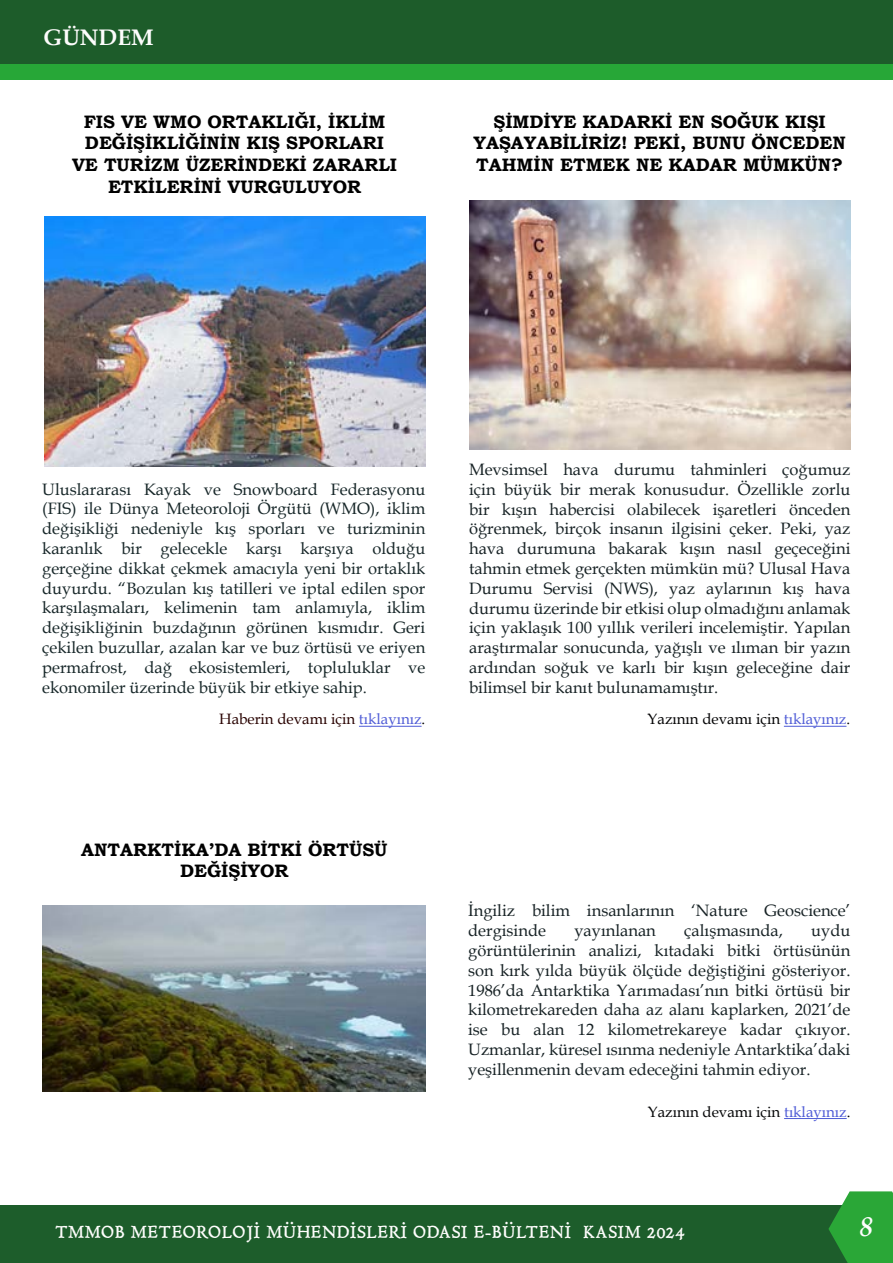
<style>
.page{position:relative;width:893px;height:1263px;background:#fff}
.page>*{position:absolute;margin:0;border:0;box-sizing:border-box;transform-origin:0 0}
.t1{font:italic 700 27px "Book Antiqua";color:#fffdfe}
.t2{font:700 22.5px "Book Antiqua";color:#fdfcfc}
.t3{font:700 18px/21.6px "Bookman Old Style";color:#000;text-align:center}
.t4{font:18px "Hultog";letter-spacing:.06em;color:#fffefd}
.t5{font:16.5px/19.8px "Book Antiqua";color:#172225;text-align:justify}
.t6{font:16.5px/19.8px "Book Antiqua";color:#172729;text-align:justify}
.t7{font:15px "Book Antiqua";color:#280200}
.t8{font:15px "Book Antiqua";color:#030304}
.t9{font:15px "Book Antiqua";color:#040506}
.s1{color:#4f5cd6}
.s2{color:#000}
</style>
<div class="page">
<div style="left:0;top:1205px;width:893px;height:58px;background:#1d5d2b"></div>
<svg style="left:828px;top:1191px;width:65px;height:72px"></svg>
<div style="left:0;top:0;width:893px;height:80px;background:#27a737"></div>
<div style="left:0;top:0;width:893px;height:64px;background:#1d5c2a"></div>
<img style="left:470px;top:200px;width:380px;height:249px">
<hr style="left:784px;top:726px;width:62px;height:1px;background:#4f5cd6">
<hr style="left:359px;top:726px;width:63px;height:1px;background:#4f5cd6">
<img style="left:45px;top:217px;width:380px;height:249px">
<img style="left:43px;top:905px;width:382px;height:186px">
<hr style="left:784px;top:1118px;width:63px;height:1px;background:#4f5cd6">
<h2 class="t2" style="left:44px;top:22px;width:111px">GÜNDEM</h2>
<p class="t3" style="left:72px;top:111px;width:327px">FIS VE WMO ORTAKLIĞI, İKLİM<br>DEĞİŞİKLİĞİNİN KIŞ SPORLARI<br>VE TURİZM ÜZERİNDEKİ ZARARLI<br>ETKİLERİNİ VURGULUYOR</p>
<p class="t3" style="left:473px;top:111px;width:374px">ŞİMDİYE KADARKİ EN SOĞUK KIŞI<br>YAŞAYABİLİRİZ! PEKİ, BUNU ÖNCEDEN<br>TAHMİN ETMEK NE KADAR MÜMKÜN?</p>
<p class="t6" style="left:42px;top:479px;width:385px">Uluslararası Kayak ve Snowboard Federasyonu (FIS) ile Dünya Meteoroloji Örgütü (WMO), iklim değişikliği nedeniyle kış sporları ve turizminin karanlık bir gelecekle karşı karşıya olduğu gerçeğine dikkat çekmek amacıyla yeni bir ortaklık duyurdu. “Bozulan kış tatilleri ve iptal edilen spor karşılaşmaları, kelimenin tam anlamıyla, iklim değişikliğinin buzdağının görünen kısmıdır. Geri çekilen buzullar, azalan kar ve buz örtüsü ve eriyen permafrost, dağ ekosistemleri, topluluklar ve ekonomiler üzerinde büyük bir etkiye sahip.</p>
<p class="t5" style="left:469px;top:459px;width:383px">Mevsimsel hava durumu tahminleri çoğumuz için büyük bir merak konusudur. Özellikle zorlu bir kışın habercisi olabilecek işaretleri önceden öğrenmek, birçok insanın ilgisini çeker. Peki, yaz hava durumuna bakarak kışın nasıl geçeceğini tahmin etmek gerçekten mümkün mü? Ulusal Hava Durumu Servisi (NWS), yaz aylarının kış hava durumu üzerinde bir etkisi olup olmadığını anlamak için yaklaşık 100 yıllık verileri incelemiştir. Yapılan araştırmalar sonucunda, yağışlı ve ılıman bir yazın ardından soğuk ve karlı bir kışın geleceğine dair bilimsel bir kanıt bulunamamıştır.</p>
<p class="t7" style="left:219px;top:709px;width:208px">Haberin devamı için <span class="s1">tıklayınız</span><span class="s2">.</span></p>
<p class="t8" style="left:648px;top:709px;width:204px">Yazının devamı için <span class="s1">tıklayınız</span><span class="s2">.</span></p>
<p class="t3" style="left:81px;top:838px;width:308px">ANTARKTİKA’DA BİTKİ ÖRTÜSÜ<br>DEĞİŞİYOR</p>
<p class="t5" style="left:468px;top:900px;width:384px">İngiliz bilim insanlarının ‘Nature Geoscience’ dergisinde</p>
<p class="t5" style="left:468px;top:920px;width:384px;text-indent:343px">uydu görüntülerinin analizi, kıtadaki bitki örtüsünün son kırk yılda büyük ölçüde değiştiğini gösteriyor.<br>1986’da Antarktika Yarımadası’nın bitki örtüsü bir kilometrekareden daha az alanı kaplarken, 2021’de ise bu alan 12 kilometrekareye kadar çıkıyor.<br>Uzmanlar, küresel ısınma nedeniyle Antarktika’daki yeşillenmenin devam edeceğini tahmin ediyor.</p>
<p class="t9" style="left:648px;top:1101px;width:204px">Yazının devamı için <span class="s1">tıklayınız</span><span class="s2">.</span></p>
<p class="t5" style="left:574px;top:920px;width:83px">yayınlanan</p>
<p class="t5" style="left:684px;top:920px;width:100px">çalışmasında,</p>
<p class="t4" style="left:55px;top:1222px;width:631px">TMMOB METEOROLOJİ MÜHENDİSLERİ ODASI E-BÜLTENİ KASIM 2024</p>
<h1 class="t1" style="left:860px;top:1208px;width:15px">8</h1>
</div>
